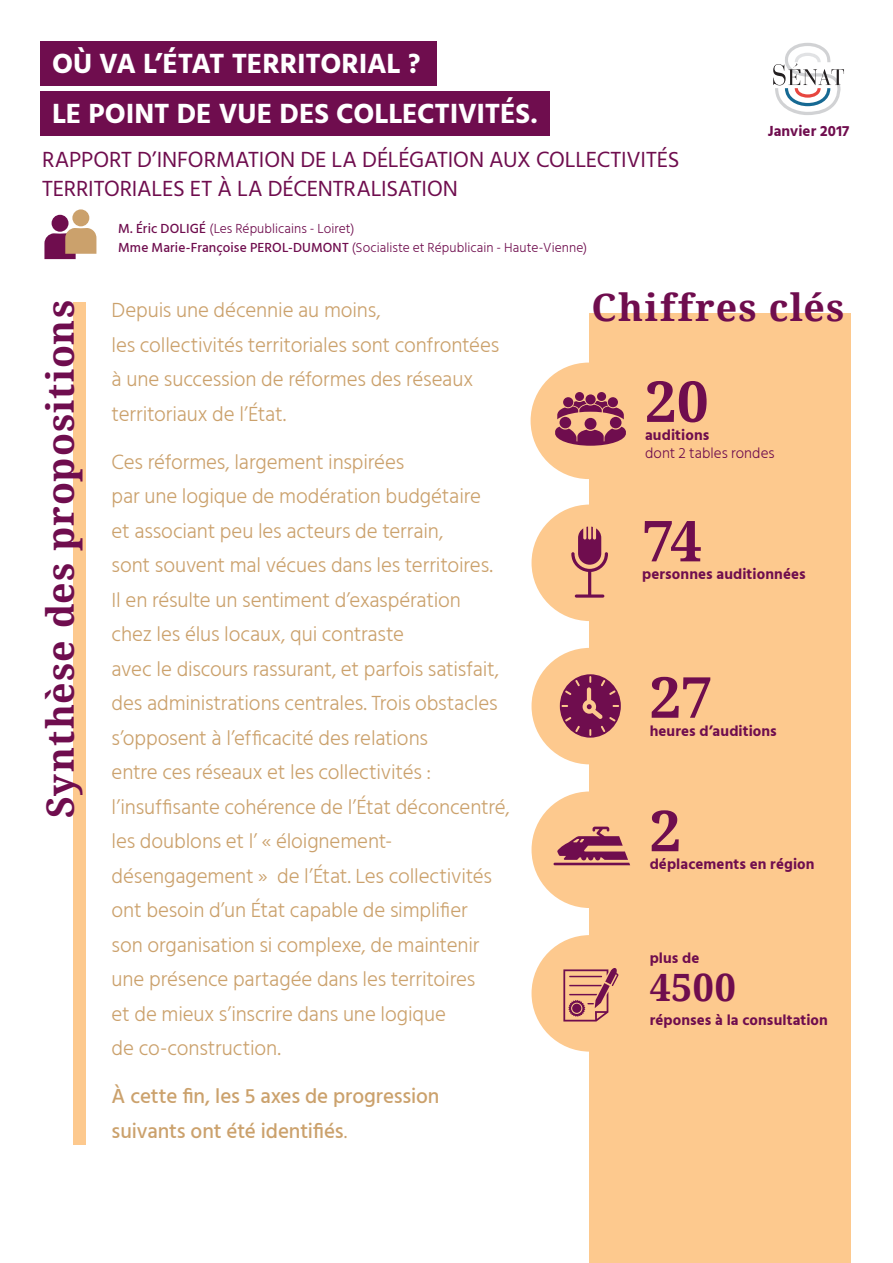
<style>
.page{position:relative;width:893px;height:1263px;background:#fff}
.page>*{position:absolute;margin:0;border:0;box-sizing:border-box;transform-origin:0 0}
.t1{font:700 56.55px "Noto Serif";color:#6f0d4e}
.t2{font:700 37.65px "Noto Serif";color:#6f0d4e}
.t3{font:700 37.5px "Noto Serif";letter-spacing:.03em;color:#6f0d4e}
.t4{font:700 28.5px "Hind Siliguri";letter-spacing:-.005em;color:#fff}
.t5{font:22.5px/28.5px "Hind Siliguri";letter-spacing:-.005em;color:#6f0d4e}
.t6{font:300 21px/34.5px "Hind Siliguri";letter-spacing:-.01em;color:#cba16c}
.t7{font:500 21px/34.5px "Hind Siliguri";letter-spacing:-.005em;color:#cba16c}
.t8{font:700 15px "Hind Siliguri";letter-spacing:.005em;color:#6f0d4e}
.t9{font:300 15px "Hind Siliguri";letter-spacing:.005em;color:#6f0d4e}
.t10{font:300 13.5px "Hind Siliguri";letter-spacing:.005em;color:#6f0d4e}
.s1{font-weight:500}
.s2{font-weight:300}
</style>
<div class="page">
<div style="left:74px;top:302px;width:12px;height:842px;background:#fdc98e"></div>
<svg style="left:773px;top:43px;width:71px;height:72px"></svg>
<div style="left:589px;top:313px;width:261px;height:950px;background:#fdc98e"></div>
<div style="left:41px;top:41px;width:396px;height:45px;background:#6f0d4e"></div>
<div style="left:41px;top:91px;width:509px;height:45px;background:#6f0d4e"></div>
<div style="left:52px;top:215px;width:17px;height:17px;background:#6f0d4e;border-radius:50%"></div>
<svg style="left:44px;top:228px;width:52px;height:31px"></svg>
<div style="left:72px;top:209px;width:17px;height:17px;background:#cba16c;border-radius:50%"></div>
<div style="left:531px;top:363px;width:116px;height:116px;background:#fdc98e;border-radius:50%"></div>
<div style="left:531px;top:504px;width:117px;height:117px;background:#fdc98e;border-radius:50%"></div>
<div style="left:531px;top:648px;width:117px;height:116px;background:#fdc98e;border-radius:50%"></div>
<div style="left:531px;top:791px;width:117px;height:117px;background:#fdc98e;border-radius:50%"></div>
<div style="left:531px;top:935px;width:117px;height:116px;background:#fdc98e;border-radius:50%"></div>
<svg style="left:555px;top:392px;width:71px;height:54px"></svg>
<svg style="left:571px;top:526px;width:37px;height:72px"></svg>
<svg style="left:560px;top:674px;width:61px;height:64px"></svg>
<svg style="left:553px;top:826px;width:77px;height:39px"></svg>
<svg style="left:563px;top:968px;width:56px;height:53px"></svg>
<p class="t4" style="left:52px;top:41px;width:370px">OÙ VA L’ÉTAT TERRITORIAL ?</p>
<p class="t4" style="left:52px;top:91px;width:487px">LE POINT DE VUE DES COLLECTIVITÉS.</p>
<p class="t5" style="left:42px;top:147px;width:639px">RAPPORT D’INFORMATION DE LA DÉLÉGATION AUX COLLECTIVITÉS<br>TERRITORIALES ET À LA DÉCENTRALISATION</p>
<p class="t10" style="left:118px;top:220px;width:238px"><span class="s1">M. Éric DOLIGÉ</span> (Les Républicains - Loiret)</p>
<p class="t10" style="left:118px;top:240px;width:471px"><span class="s1">Mme Marie-Françoise PEROL-DUMONT</span> (Socialiste et Républicain - Haute-Vienne)</p>
<p class="t8" style="left:768px;top:120px;width:83px">Janvier 2017</p>
<p class="t3" style="left:34px;top:818px;width:520px;rotate:-90deg">Synthèse des propositions</p>
<p class="t6" style="left:112px;top:293px;width:271px">Depuis une décennie au moins,</p>
<p class="t6" style="left:112px;top:327px;width:389px">les collectivités territoriales sont confrontées</p>
<p class="t6" style="left:112px;top:362px;width:363px">à une succession de réformes des réseaux territoriaux de l’État.</p>
<p class="t6" style="left:112px;top:444px;width:294px">Ces réformes, largement inspirées</p>
<p class="t6" style="left:112px;top:479px;width:371px">par une logique de modération budgétaire</p>
<p class="t6" style="left:112px;top:513px;width:333px">et associant peu les acteurs de terrain,</p>
<p class="t6" style="left:112px;top:548px;width:383px">sont souvent mal vécues dans les territoires.</p>
<p class="t6" style="left:112px;top:582px;width:351px">Il en résulte un sentiment d’exaspération</p>
<p class="t6" style="left:112px;top:617px;width:294px">chez les élus locaux, qui contraste</p>
<p class="t6" style="left:112px;top:651px;width:389px">avec le discours rassurant, et parfois satisfait,</p>
<p class="t6" style="left:112px;top:686px;width:387px">des administrations centrales. Trois obstacles s’opposent à l’efficacité des relations</p>
<p class="t6" style="left:112px;top:755px;width:400px">entre ces réseaux et les collectivités : l’insuffisante cohérence de l’État déconcentré, les doublons et l’ « éloignement&shy;désengagement » de l’État. Les collectivités ont besoin d’un État capable de simplifier</p>
<p class="t6" style="left:112px;top:927px;width:369px">son organisation si complexe, de maintenir une présence partagée dans les territoires</p>
<p class="t6" style="left:112px;top:996px;width:336px">et de mieux s’inscrire dans une logique</p>
<p class="t6" style="left:112px;top:1031px;width:171px">de co-construction.</p>
<p class="t7" style="left:112px;top:1080px;width:329px">À cette fin, les 5 axes de progression suivants ont été identifiés<span class="s2">.</span></p>
<p class="t3" style="left:591px;top:281px;width:254px">Chiffres clés</p>
<p class="t1" style="left:645px;top:362px;width:65px">20</p>
<p class="t8" style="left:645px;top:423px;width:66px">auditions</p>
<p class="t9" style="left:645px;top:444px;width:131px">dont 2 tables rondes</p>
<p class="t1" style="left:642px;top:501px;width:61px">74</p>
<p class="t8" style="left:642px;top:563px;width:165px">personnes auditionnées</p>
<p class="t1" style="left:650px;top:657px;width:64px">27</p>
<p class="t8" style="left:650px;top:719px;width:129px">heures d’auditions</p>
<p class="t1" style="left:650px;top:791px;width:33px">2</p>
<p class="t8" style="left:650px;top:852px;width:166px">déplacements en région</p>
<p class="t8" style="left:650px;top:947px;width:51px">plus de</p>
<p class="t2" style="left:650px;top:961px;width:88px">4500</p>
<p class="t8" style="left:650px;top:1008px;width:180px">réponses à la consultation</p>
</div>
